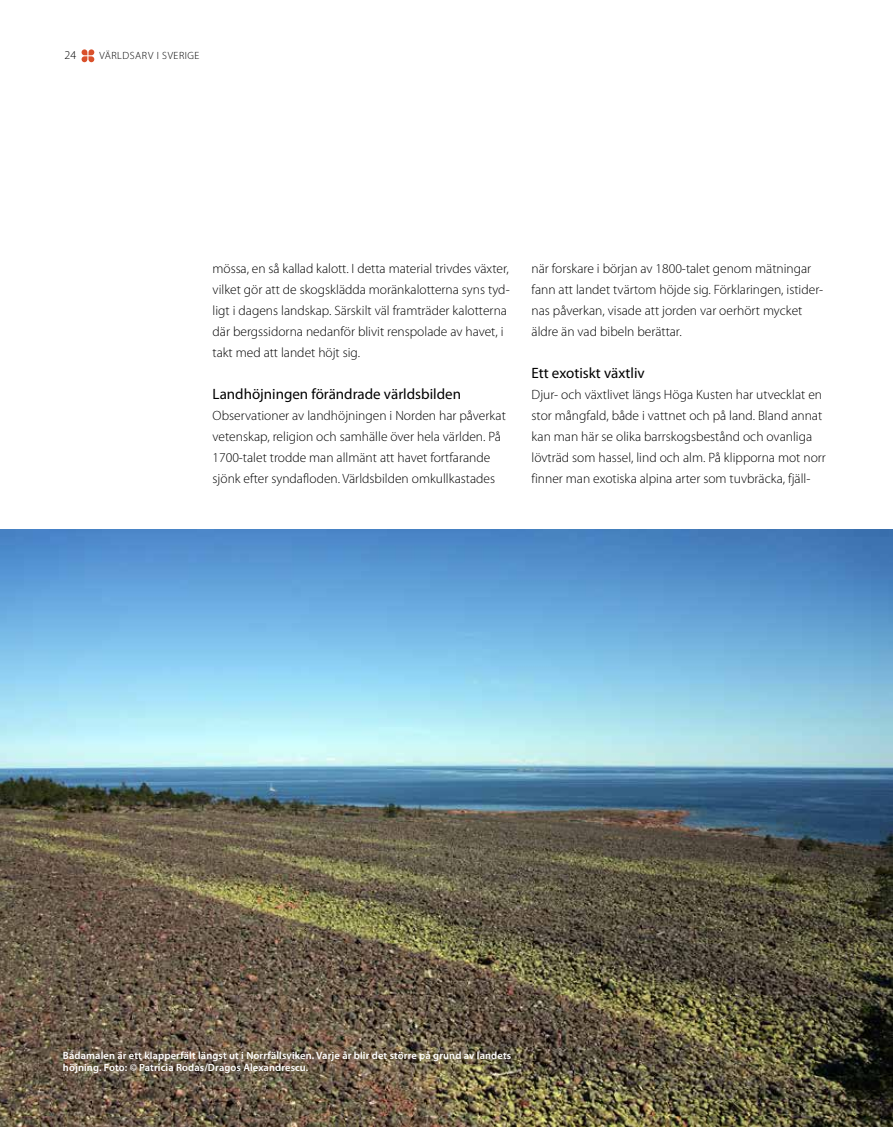
<style>
.page{position:relative;width:893px;height:1127px;background:#fff}
.page>*{position:absolute;margin:0;border:0;box-sizing:border-box;transform-origin:0 0}
.t1{font:15px "Myriad Pro";color:#000}
.t2{font:300 13.5px/21px "Myriad Pro";color:#000}
.t3{font:300 12px "Myriad Pro";color:#000}
.t4{font:600 10.5px/12px "Myriad Pro";letter-spacing:.01em;color:#fff}
.t5{font:300 10.5px "Myriad Pro";letter-spacing:.05em;color:#000}
</style>
<div class="page">
<svg style="left:82px;top:49px;width:12px;height:13px"></svg>
<img style="left:0;top:530px;width:893px;height:597px">
<p class="t3" style="left:65px;top:49px;width:13px">24</p>
<p class="t5" style="left:100px;top:50px;width:101px">VÄRLDSARV I SVERIGE</p>
<p class="t2" style="left:213px;top:258px;width:299px">mössa, en så kallad kalott. I detta material trivdes växter, vilket gör att de skogsklädda moränkalotterna syns tyd&shy;ligt i dagens landskap. Särskilt väl framträder kalotterna där bergssidorna nedanför blivit renspolade av havet, i takt med att landet höjt sig.</p>
<p class="t1" style="left:213px;top:385px;width:250px">Landhöjningen förändrade världsbilden</p>
<p class="t2" style="left:213px;top:405px;width:295px">Observationer av landhöjningen i Norden har påverkat vetenskap, religion och samhälle över hela världen. På 1700-talet trodde man allmänt att havet fortfarande sjönk efter syndafloden. Världsbilden omkullkastades</p>
<p class="t2" style="left:531px;top:258px;width:292px">när forskare i början av 1800-talet genom mätningar fann att landet tvärtom höjde sig. Förklaringen, istider&shy;nas påverkan, visade att jorden var oerhört mycket äldre än vad bibeln berättar.</p>
<p class="t1" style="left:531px;top:364px;width:115px">Ett exotiskt växtliv</p>
<p class="t2" style="left:531px;top:384px;width:296px">Djur- och växtlivet längs Höga Kusten har utvecklat en stor mångfald, både i vattnet och på land. Bland annat kan man här se olika barrskogsbestånd och ovanliga lövträd som hassel, lind och alm. På klipporna mot norr finner man exotiska alpina arter som tuvbräcka, fjäll-</p>
<p class="t4" style="left:63px;top:1049px;width:450px">Bådamalen är ett klapperfält längst ut i Norrfällsviken. Varje år blir det större på grund av landets höjning. Foto: © Patricia Rodas/Dragos Alexandrescu.</p>
</div>
